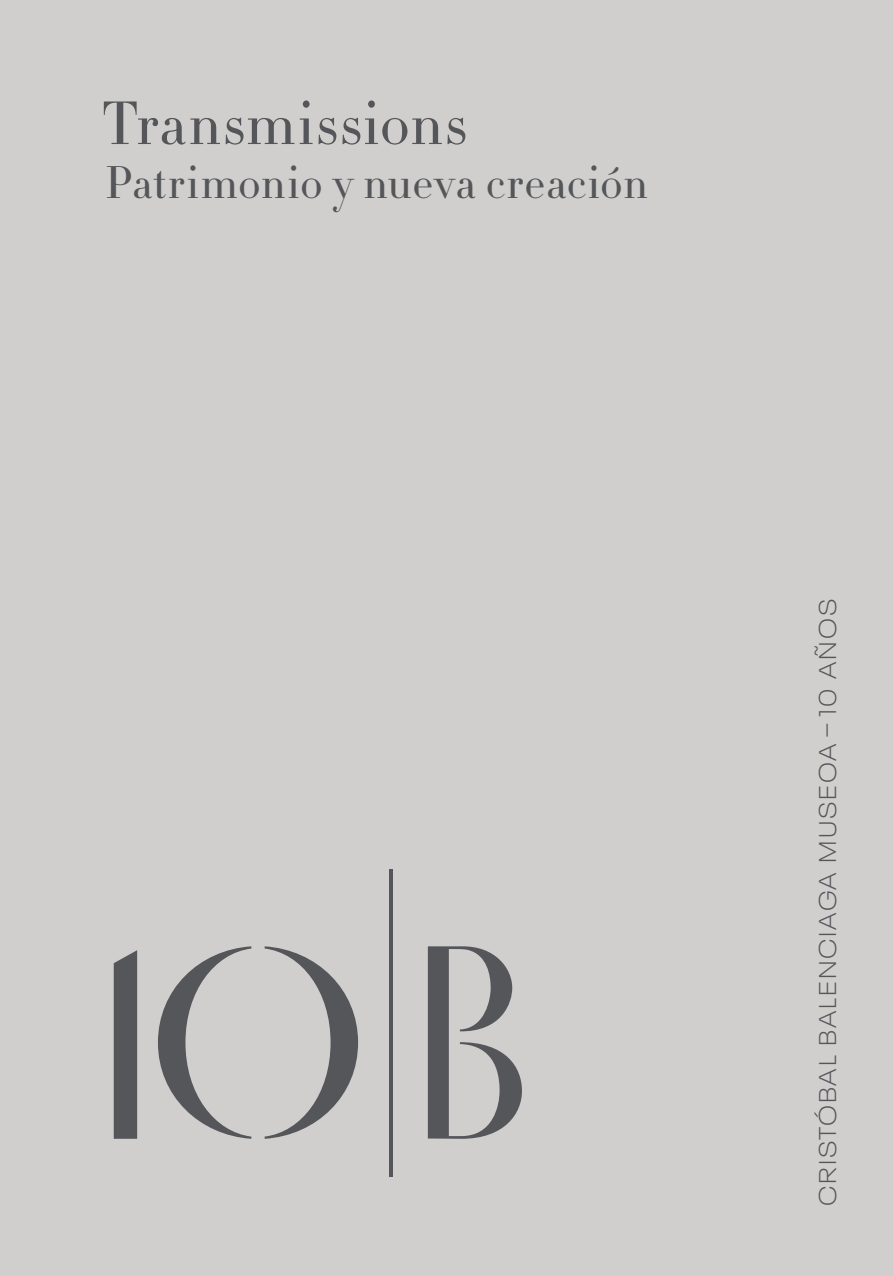
<style>
.page{position:relative;width:893px;height:1276px;background:#d0cfcd}
.page>*{position:absolute;margin:0;border:0;box-sizing:border-box;transform-origin:0 0}
.t1{font:300 60px "Didot HTF 11";letter-spacing:.015em;color:#54565a}
.t2{font:300 45px "Didot HTF 11";letter-spacing:.015em;color:#54565a}
.t3{font:300 expanded 24px "Neue Plak";letter-spacing:.08em;color:#54565a}
</style>
<div class="page">
<svg style="left:428px;top:946px;width:94px;height:192px"></svg>
<div style="left:114px;top:950px;width:23px;height:188px;background:#54565a"></div>
<svg style="left:158px;top:946px;width:200px;height:192px"></svg>
<hr style="left:389px;top:869px;width:4px;height:308px;background:#54565a">
<h1 class="t1" style="left:102px;top:87px;width:367px">Transmissions</h1>
<h2 class="t2" style="left:105px;top:156px;width:544px">Patrimonio y nueva creación</h2>
<p class="t3" style="left:809px;top:1206px;width:609px;rotate:-90deg">CRISTÓBAL BALENCIAGA MUSEOA – 10 AÑOS</p>
</div>
